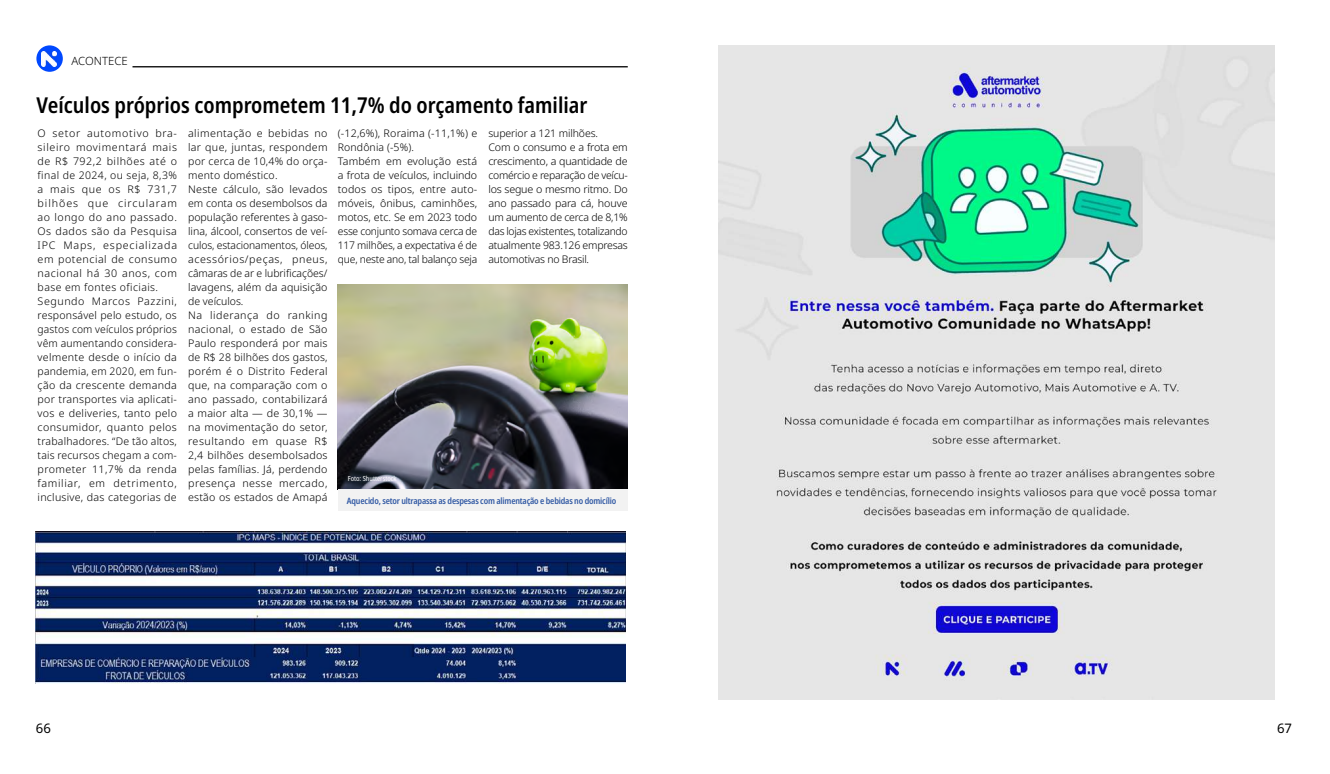
<style>
.page{position:relative;width:1330px;height:774px;background:#fff}
.page>*{position:absolute;margin:0;border:0;box-sizing:border-box;transform-origin:0 0}
.t1{font:600 condensed 21.88px "Noto Sans";color:#000}
.t2{font:13.12px "Noto Sans";color:#000}
.t3{font:300 11.38px "Noto Sans";color:#000}
.t4{font:300 10.5px/14px "Noto Sans";letter-spacing:.02em;color:#000}
.t5{font:300 10.5px/14px "Noto Sans";letter-spacing:-.005em;color:#000}
.t6{font:300 10.5px/14px "Noto Sans";letter-spacing:-.02em;color:#000}
.t7{font:600 condensed 8.75px "Noto Sans";letter-spacing:-.02em;color:#3159a4}
.t8{font:condensed 7px "Noto Sans";color:#fff}
</style>
<div class="page">
<svg style="left:36px;top:45px;width:27px;height:27px"></svg>
<img style="left:41px;top:52px;width:16px;height:14px">
<img style="left:338px;top:285px;width:290px;height:204px">
<div style="left:338px;top:489px;width:290px;height:22px;background:#f2f2f2"></div>
<img style="left:36px;top:531px;width:590px;height:152px">
<hr style="left:132px;top:66px;width:496px;height:1px;background:#000">
<img style="left:718px;top:45px;width:556px;height:654px">
<img style="left:934px;top:602px;width:123px;height:32px">
<p class="t3" style="left:71px;top:53px;width:58px">ACONTECE</p>
<h1 class="t1" style="left:37px;top:89px;width:552px">Veículos próprios comprometem 11,7% do orçamento familiar</h1>
<p class="t4" style="left:38px;top:126px;width:141px">O setor automotivo bra&shy;sileiro movimentará mais de R$ 792,2 bilhões até o final de 2024, ou seja, 8,3% a mais que os R$ 731,7 bilhões que circularam ao longo do ano passado.<br>Os dados são da Pesquisa<br>IPC Maps, especializada em potencial de consumo nacional há 30 anos, com base em fontes oficiais.<br>Segundo Marcos Pazzini, responsável pelo estudo, os gastos com veículos próprios vêm aumentando considera&shy;velmente desde o início da pandemia, em 2020, em fun&shy;ção da crescente demanda por transportes via aplicati&shy;vos e deliveries, tanto pelo consumidor, quanto pelos trabalhadores. “De tão altos, tais recursos chegam a com&shy;prometer 11,7% da renda familiar, em detrimento, inclusive, das categorias de</p>
<p class="t4" style="left:188px;top:126px;width:141px">alimentação e bebidas no lar que, juntas, respondem por cerca de 10,4% do orça&shy;mento doméstico.<br>Neste cálculo, são levados em conta os desembolsos da população referentes à gaso&shy;lina, álcool, consertos de veí&shy;culos, estacionamentos, óleos, acessórios/peças, pneus, câmaras de ar e lubrificações/ lavagens, além da aquisição de veículos.<br>Na liderança do ranking nacional, o estado de São<br>Paulo responderá por mais de R$ 28 bilhões dos gastos, porém é o Distrito Federal que, na comparação com o ano passado, contabilizará a maior alta — de 30,1% — na movimentação do setor, resultando em quase R$<br>2,4 bilhões desembolsados pelas famílias. Já, perdendo presença nesse mercado, estão os estados de Amapá</p>
<p class="t5" style="left:338px;top:126px;width:141px">(-12,6%), Roraima (-11,1%) e<br>Rondônia (-5%).<br>Também em evolução está a frota de veículos, incluindo todos os tipos, entre auto&shy;móveis, ônibus, caminhões, motos, etc. Se em 2023 todo esse conjunto somava cerca de<br>117 milhões, a expectativa é de que, neste ano, tal balanço seja</p>
<p class="t6" style="left:488px;top:126px;width:141px">superior a 121 milhões.<br>Com o consumo e a frota em crescimento, a quantidade de comércio e reparação de veícu&shy;los segue o mesmo ritmo. Do ano passado para cá, houve um aumento de cerca de 8,1% das lojas existentes, totalizando atualmente 983.126 empresas automotivas no Brasil.</p>
<p class="t8" style="left:348px;top:474px;width:50px">Foto: Shutterstock</p>
<p class="t7" style="left:347px;top:494px;width:271px">Aquecido, setor ultrapassa as despesas com alimentação e bebidas no domicílio</p>
<p class="t2" style="left:36px;top:719px;width:17px">66</p>
<p class="t2" style="left:1277px;top:719px;width:17px">67</p>
</div>
